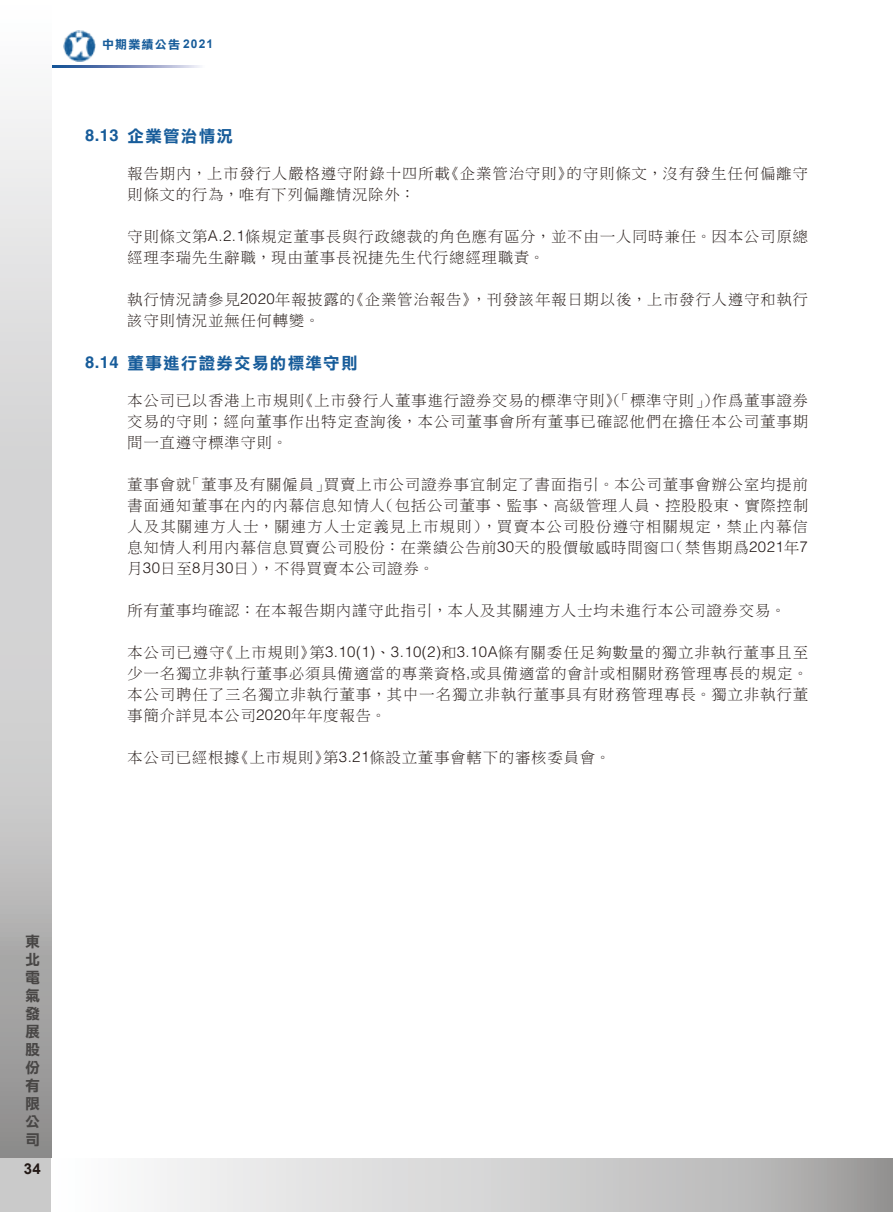
<style>
.page{position:relative;width:893px;height:1212px;background:#fff}
.page>*{position:absolute;margin:0;border:0;box-sizing:border-box;transform-origin:0 0}
._02_H2{font:16.5px "DF Li Hei Bd WIN BF";letter-spacing:.08em;color:#175c9a}
._00_txt{font:15px/21px "Ming Li U";letter-spacing:.08em;color:#231916}
.t1{font:15px/18px "DF Li Hei Bd WIN BF";color:#484645;text-align:justify}
.t2{font:700 15px "Arial";color:#231916}
.t3{font:12px "DF Li Hei Bd WIN BF";letter-spacing:.1em;color:#175c9a}
.s1{font-family:"Arial";font-weight:700}
.s2{font-family:"Helvetica LT Std";font-weight:700}
.s3{font-family:"Helvetica LT Std";font-weight:300}
</style>
<div class="page">
<img style="left:64px;top:30px;width:32px;height:31px">
<img style="left:52px;top:65px;width:148px;height:2px">
<svg style="left:0;top:100px;width:51px;height:1059px;background:#cac9ca"></svg>
<div style="left:0;top:1159px;width:51px;height:53px;background:#cacaca"></div>
<svg style="left:154px;top:1159px;width:739px;height:53px;background:#cecece"></svg>
<p class="t3" style="left:102px;top:39px;width:113px">中期業績公告 <span class="s1">2021</span></p>
<p class="_02_H2" style="left:85px;top:128px;width:149px"><span class="s2">8.13</span> 企業管治情況</p>
<p class="_00_txt" style="left:128px;top:163px;width:682px">報告期內，上市發行人嚴格遵守附錄十四所載《企業管治守則》的守則條文，沒有發生任何偏離守則條文的行為，唯有下列偏離情況除外：</p>
<p class="_00_txt" style="left:128px;top:226px;width:682px">守則條文第<span class="s3">A.2.1</span>條規定董事長與行政總裁的角色應有區分，並不由一人同時兼任。因本公司原總經理李瑞先生辭職，現由董事長祝捷先生代行總經理職責。</p>
<p class="_00_txt" style="left:128px;top:289px;width:682px">執行情況請參見<span class="s3">2020</span>年報披露的《企業管治報告》，刊發該年報日期以後，上市發行人遵守和執行該守則情況並無任何轉變。</p>
<p class="_02_H2" style="left:85px;top:355px;width:274px"><span class="s2">8.14</span> 董事進行證券交易的標準守則</p>
<p class="_00_txt" style="left:128px;top:390px;width:682px;text-align:justify">本公司已以香港上市規則《上市發行人董事進行證券交易的標準守則》（「標準守則」）作爲董事證券交易的守則；經向董事作出特定查詢後，本公司董事會所有董事已確認他們在擔任本公司董事期間一直遵守標準守則。</p>
<p class="_00_txt" style="left:128px;top:474px;width:682px;text-align:justify">董事會就「董事及有關僱員」買賣上市公司證券事宜制定了書面指引。本公司董事會辦公室均提前書面通知董事在內的內幕信息知情人（包括公司董事、監事、高級管理人員、控股股東、實際控制人及其關連方人士，關連方人士定義見上市規則），買賣本公司股份遵守相關規定，禁止內幕信息知情人利用內幕信息買賣公司股份：在業績公告前<span class="s3">30</span>天的股價敏感時間窗口（禁售期爲<span class="s3">2021</span>年<span class="s3">7</span>月<span class="s3">30</span>日至<span class="s3">8</span>月<span class="s3">30</span>日），不得買賣本公司證券。</p>
<p class="_00_txt" style="left:128px;top:600px;width:660px">所有董事均確認：在本報告期內謹守此指引，本人及其關連方人士均未進行本公司證券交易。</p>
<p class="_00_txt" style="left:128px;top:642px;width:682px;text-align:justify">本公司已遵守《上市規則》第<span class="s3">3.10(1)</span>、<span class="s3">3.10(2)</span>和<span class="s3">3.10A</span>條有關委任足夠數量的獨立非執行董事且至少一名獨立非執行董事必須具備適當的專業資格<span class="s3">,</span>或具備適當的會計或相關財務管理專長的規定。本公司聘任了三名獨立非執行董事，其中一名獨立非執行董事具有財務管理專長。獨立非執行董事簡介詳見本公司<span class="s3">2020</span>年年度報告。</p>
<p class="_00_txt" style="left:128px;top:747px;width:484px">本公司已經根據《上市規則》第<span class="s3">3.21</span>條設立董事會轄下的審核委員會。</p>
<p class="t1" style="left:25px;top:932px;width:16px">東北電氣發展股份有限公司</p>
<p class="t2" style="left:24px;top:1158px;width:19px">34</p>
</div>
